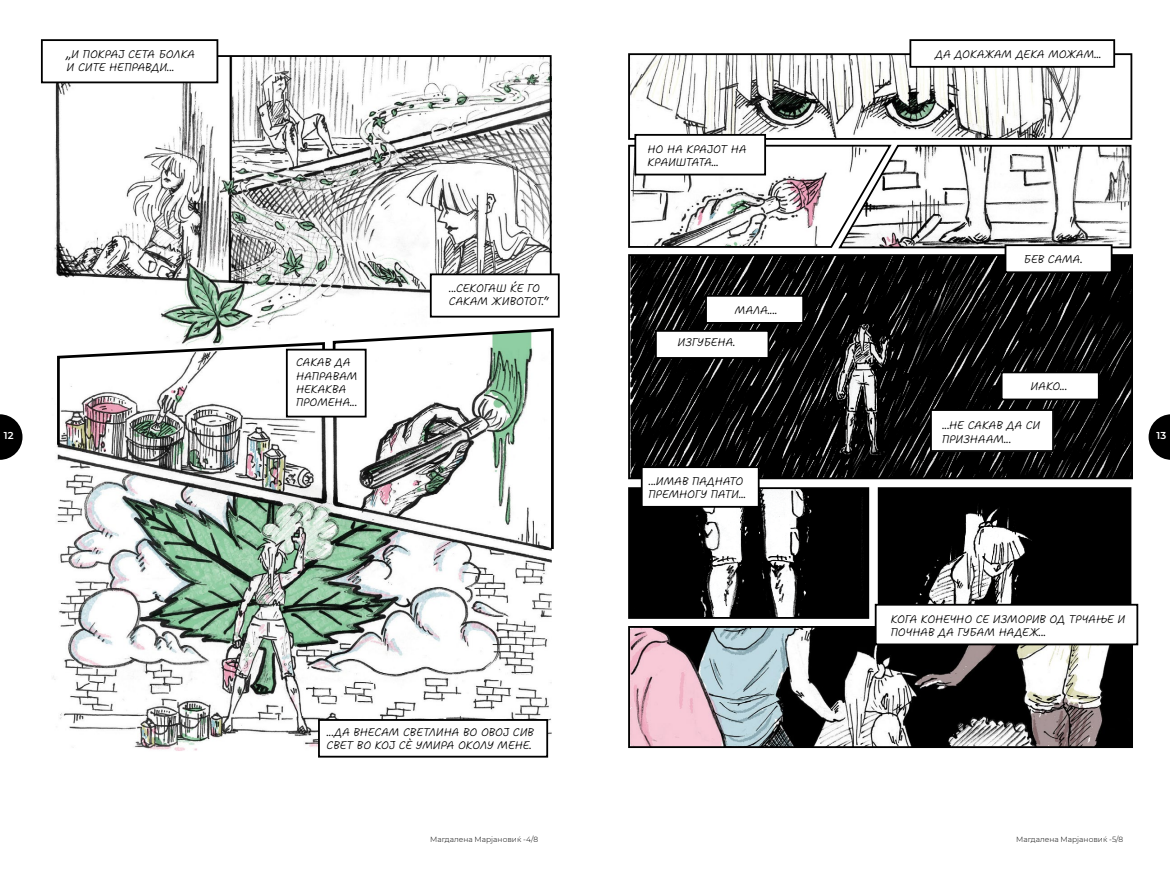
<style>
.page{position:relative;width:1170px;height:869px;background:#fff}
.page>*{position:absolute;margin:0;border:0;box-sizing:border-box;transform-origin:0 0}
.t1{font:italic 300 11px/13.2px "Shantell Sans";color:#000}
.t2{font:600 10px "Montserrat";color:#fff}
.t3{font:300 7.5px "Montserrat";color:#000}
</style>
<div class="page">
<svg style="left:0;top:414px;width:22px;height:45px"></svg>
<svg style="left:1148px;top:414px;width:21px;height:45px"></svg>
<img style="left:47px;top:83px;width:505px;height:247px">
<img style="left:53px;top:330px;width:498px;height:420px">
<svg style="left:55px;top:54px;width:497px;height:244px"></svg>
<svg style="left:56px;top:340px;width:270px;height:107px"></svg>
<svg style="left:331px;top:326px;width:223px;height:225px"></svg>
<div style="left:42px;top:40px;width:175px;height:42px;background:#fff"></div>
<div style="left:41px;top:39px;width:177px;height:44px;border:2px solid #000"></div>
<div style="left:431px;top:274px;width:127px;height:42px;background:#fff"></div>
<div style="left:430px;top:273px;width:129px;height:44px;border:2px solid #000"></div>
<div style="left:287px;top:349px;width:78px;height:67px;background:#fff"></div>
<div style="left:286px;top:348px;width:80px;height:69px;border:2px solid #000"></div>
<div style="left:319px;top:719px;width:228px;height:37px;background:#fff"></div>
<div style="left:318px;top:718px;width:230px;height:39px;border:2px solid #000"></div>
<img style="left:631px;top:257px;width:498px;height:219px">
<div style="left:628px;top:254px;width:504px;height:225px;border:2px solid #000"></div>
<img style="left:631px;top:490px;width:235px;height:125px">
<div style="left:628px;top:487px;width:241px;height:131px;border:2px solid #000"></div>
<img style="left:880px;top:490px;width:248px;height:113px">
<div style="left:877px;top:487px;width:254px;height:131px;border:2px solid #000"></div>
<img style="left:631px;top:628px;width:498px;height:116px">
<div style="left:628px;top:625px;width:504px;height:122px;border:2px solid #000"></div>
<img style="left:631px;top:56px;width:485px;height:81px">
<div style="left:628px;top:53px;width:504px;height:87px;border:2px solid #000"></div>
<svg style="left:628px;top:143px;width:504px;height:106px"></svg>
<div style="left:910px;top:40px;width:204px;height:27px;background:#fff"></div>
<div style="left:909px;top:39px;width:205px;height:29px;border:2px solid #000"></div>
<div style="left:635px;top:135px;width:130px;height:39px;background:#fff"></div>
<div style="left:634px;top:134px;width:132px;height:41px;border:2px solid #000"></div>
<div style="left:1005px;top:245px;width:106px;height:27px;background:#fff"></div>
<div style="left:1004px;top:244px;width:108px;height:29px;border:2px solid #000"></div>
<div style="left:706px;top:296px;width:97px;height:27px;background:#fff"></div>
<div style="left:705px;top:295px;width:99px;height:29px;border:2px solid #000"></div>
<div style="left:655px;top:331px;width:113px;height:27px;background:#fff"></div>
<div style="left:655px;top:330px;width:114px;height:29px;border:2px solid #000"></div>
<div style="left:930px;top:410px;width:122px;height:41px;background:#fff"></div>
<div style="left:929px;top:409px;width:124px;height:42px;border:2px solid #000"></div>
<div style="left:641px;top:467px;width:117px;height:39px;background:#fff"></div>
<div style="left:640px;top:466px;width:119px;height:41px;border:2px solid #000"></div>
<div style="left:875px;top:604px;width:262px;height:40px;background:#fff"></div>
<div style="left:874px;top:603px;width:264px;height:42px;border:2px solid #000"></div>
<div style="left:1001px;top:372px;width:97px;height:27px;background:#fff"></div>
<div style="left:1000px;top:371px;width:99px;height:29px;border:2px solid #000"></div>
<p class="t1" style="left:67px;top:47px;width:130px">„И ПОКРАЈ СЕТА БОЛКА<br>И СИТЕ НЕПРАВДИ...</p>
<p class="t1" style="left:449px;top:281px;width:101px">...СЕКОГАШ ЌЕ ГО<br>САКАМ ЖИВОТОТ.“</p>
<p class="t1" style="left:647px;top:142px;width:100px">НО НА КРАЈОТ НА<br>КРАИШТАТА...</p>
<p class="t1" style="left:734px;top:303px;width:44px">МАЛА....</p>
<p class="t1" style="left:677px;top:336px;width:60px">ИЗГУБЕНА.</p>
<p class="t1" style="left:935px;top:47px;width:168px">ДА ДОКАЖАМ ДЕКА МОЖАМ...</p>
<p class="t1" style="left:1023px;top:252px;width:60px">БЕВ САМА.</p>
<p class="t1" style="left:296px;top:356px;width:63px">САКАВ ДА<br>НАПРАВАМ<br>НЕКАКВА<br>ПРОМЕНА...</p>
<p class="t1" style="left:1030px;top:379px;width:39px">ИАКО...</p>
<p class="t1" style="left:942px;top:419px;width:100px">...НЕ САКАВ ДА СИ<br>ПРИЗНААМ...</p>
<p class="t2" style="left:4px;top:428px;width:11px">12</p>
<p class="t2" style="left:1156px;top:428px;width:11px">13</p>
<p class="t1" style="left:326px;top:725px;width:209px">...ДА ВНЕСАМ СВЕТЛИНА ВО ОВОЈ СИВ<br>СВЕТ ВО КОЈ СÈ УМИРА ОКОЛУ МЕНЕ.</p>
<p class="t3" style="left:430px;top:833px;width:110px">Магдалена Марјановиќ -4/8</p>
<p class="t1" style="left:648px;top:474px;width:99px">...ИМАВ ПАДНАТО<br>ПРЕМНОГУ ПАТИ...</p>
<p class="t1" style="left:890px;top:612px;width:236px">КОГА КОНЕЧНО СЕ ИЗМОРИВ ОД ТРЧАЊЕ И<br>ПОЧНАВ ДА ГУБАМ НАДЕЖ...</p>
<p class="t3" style="left:1016px;top:833px;width:109px">Магдалена Марјановиќ -5/8</p>
</div>
